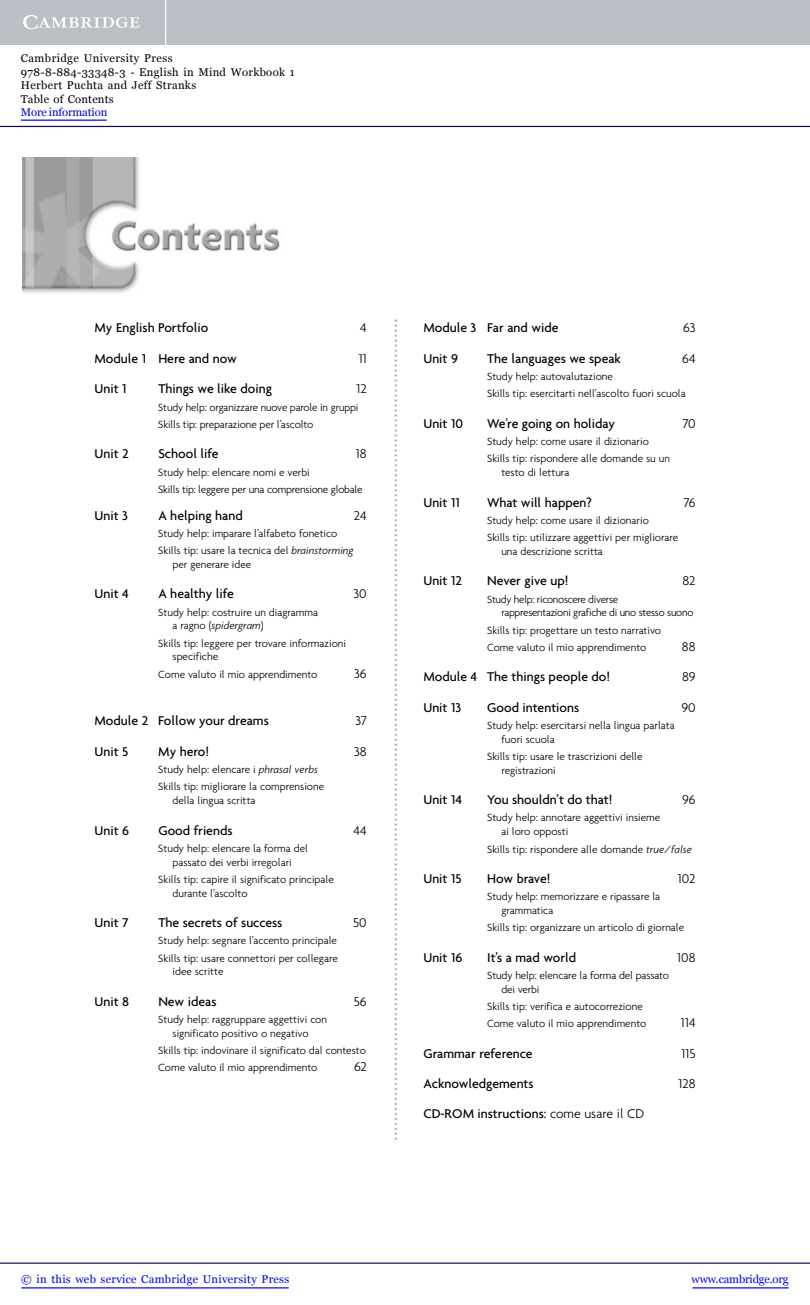
<style>
.page{position:relative;width:810px;height:1305px;background:#fff}
.page>*{position:absolute;margin:0;border:0;box-sizing:border-box;transform-origin:0 0}
.t1{font:500 13.75px "Agenda";color:#000}
.t2{font:300 13.75px "Agenda";color:#000}
.t3{font:500 13.75px "Agenda";letter-spacing:-.02em;color:#000}
.t4{font:300 11.25px/17.2px "Agenda";color:#000}
.t5{font:300 11.25px/17.2px "Agenda";letter-spacing:-.02em;color:#000}
.t6{font:11.25px/13.5px "Georgia";letter-spacing:.03em;color:#000}
.t7{font:11.25px "Georgia";letter-spacing:.025em;color:#0000f1}
.t8{font:11.25px "Georgia";letter-spacing:-.015em;color:#0000f1}
.t9{font:11.25px "Georgia";letter-spacing:-.01em;color:#0000f1}
.s1{font-style:italic}
.s2{font-weight:300}
</style>
<div class="page">
<img style="left:23px;top:158px;width:257px;height:135px">
<svg style="left:394px;top:319px;width:3px;height:821px"></svg>
<hr style="left:0;top:1263px;width:810px;height:1px;background:#150666">
<div style="left:0;top:0;width:810px;height:45px;background:#bac0c6"></div>
<svg style="left:23px;top:15px;width:117px;height:14px"></svg>
<hr style="left:165px;top:0;width:1px;height:45px;background:#fff">
<hr style="left:0;top:126px;width:810px;height:1px;background:#150666">
<hr style="left:693px;top:1287px;width:96px;height:1px;background:#0000f1">
<hr style="left:21px;top:1287px;width:268px;height:1px;background:#0000f1">
<hr style="left:21px;top:120px;width:86px;height:1px;background:#0000f1">
<p class="t6" style="left:21px;top:51px;width:275px">Cambridge University Press<br>978-8-884-33348-3 - English in Mind Workbook 1<br>Herbert Puchta and Jeff Stranks<br>Table of Contents</p>
<p class="t9" style="left:21px;top:106px;width:88px">More information</p>
<p class="t1" style="left:95px;top:323px;width:115px">My English Portfolio</p>
<p class="t2" style="left:360px;top:323px;width:8px">4</p>
<p class="t1" style="left:95px;top:353px;width:144px">Module 1 Here and now</p>
<p class="t2" style="left:359px;top:353px;width:10px">11</p>
<p class="t1" style="left:95px;top:383px;width:34px">Unit 1</p>
<p class="t1" style="left:158px;top:383px;width:115px">Things we like doing</p>
<p class="t2" style="left:356px;top:383px;width:12px">12</p>
<p class="t4" style="left:158px;top:399px;width:202px">Study help: organizzare nuove parole in gruppi<br>Skills tip: preparazione per l’ascolto</p>
<p class="t1" style="left:95px;top:448px;width:36px">Unit 2</p>
<p class="t1" style="left:158px;top:448px;width:62px">School life</p>
<p class="t2" style="left:356px;top:448px;width:12px">18</p>
<p class="t5" style="left:158px;top:464px;width:206px">Study help: elencare nomi e verbi<br>Skills tip: leggere per una comprensione globale</p>
<p class="t1" style="left:95px;top:510px;width:35px">Unit 3</p>
<p class="t1" style="left:158px;top:510px;width:86px">A helping hand</p>
<p class="t2" style="left:354px;top:510px;width:14px">24</p>
<p class="t4" style="left:158px;top:526px;width:197px">Study help: imparare l’alfabeto fonetico<br>Skills tip: usare la tecnica del <span class="s1">brainstorming</span></p>
<p class="t4" style="left:173px;top:557px;width:80px">per generare idee</p>
<p class="t1" style="left:95px;top:589px;width:36px">Unit 4</p>
<p class="t1" style="left:158px;top:589px;width:77px">A healthy life</p>
<p class="t2" style="left:354px;top:589px;width:15px">30</p>
<p class="t4" style="left:173px;top:606px;width:147px;line-height:13.8px;text-indent:-14px">Study help: costruire un diagramma a ragno (<span class="s1">spidergram</span>)</p>
<p class="t4" style="left:173px;top:637px;width:175px;line-height:13.8px;text-indent:-14px">Skills tip: leggere per trovare informazioni specifiche</p>
<p class="t4" style="left:158px;top:666px;width:161px">Come valuto il mio apprendimento</p>
<p class="t2" style="left:354px;top:668px;width:14px">36</p>
<p class="t1" style="left:95px;top:716px;width:176px">Module 2 Follow your dreams</p>
<p class="t2" style="left:355px;top:716px;width:13px">37</p>
<p class="t1" style="left:95px;top:746px;width:35px">Unit 5</p>
<p class="t1" style="left:158px;top:746px;width:52px">My hero!</p>
<p class="t2" style="left:354px;top:746px;width:14px">38</p>
<p class="t4" style="left:158px;top:762px;width:167px">Study help: elencare i <span class="s1">phrasal verbs<br></span>Skills tip: migliorare la comprensione</p>
<p class="t4" style="left:173px;top:793px;width:85px">della lingua scritta</p>
<p class="t1" style="left:95px;top:825px;width:36px">Unit 6</p>
<p class="t1" style="left:158px;top:825px;width:76px">Good friends</p>
<p class="t2" style="left:354px;top:825px;width:15px">44</p>
<p class="t4" style="left:158px;top:842px;width:151px;line-height:13.8px;text-align:center">Study help: elencare la forma del passato dei verbi irregolari</p>
<p class="t4" style="left:173px;top:873px;width:163px;line-height:13.8px;text-indent:-14px">Skills tip: capire il significato principale durante l’ascolto</p>
<p class="t1" style="left:95px;top:917px;width:35px">Unit 7</p>
<p class="t1" style="left:158px;top:917px;width:126px">The secrets of success</p>
<p class="t2" style="left:353px;top:917px;width:15px">50</p>
<p class="t4" style="left:158px;top:933px;width:181px">Study help: segnare l’accento principale<br>Skills tip: usare connettori per collegare</p>
<p class="t4" style="left:173px;top:964px;width:53px">idee scritte</p>
<p class="t1" style="left:95px;top:996px;width:36px">Unit 8</p>
<p class="t1" style="left:158px;top:996px;width:60px">New ideas</p>
<p class="t2" style="left:354px;top:996px;width:14px">56</p>
<p class="t4" style="left:158px;top:1013px;width:170px;line-height:13.8px;text-align:center">Study help: raggruppare aggettivi con significato positivo o negativo</p>
<p class="t4" style="left:158px;top:1043px;width:209px">Skills tip: indovinare il significato dal contesto<br>Come valuto il mio apprendimento</p>
<p class="t2" style="left:354px;top:1061px;width:14px">62</p>
<p class="t1" style="left:423px;top:323px;width:137px">Module 3 Far and wide</p>
<p class="t2" style="left:683px;top:323px;width:14px">63</p>
<p class="t1" style="left:423px;top:353px;width:36px">Unit 9</p>
<p class="t1" style="left:487px;top:353px;width:135px">The languages we speak</p>
<p class="t2" style="left:682px;top:353px;width:15px">64</p>
<p class="t4" style="left:487px;top:369px;width:200px">Study help: autovalutazione<br>Skills tip: esercitarti nell’ascolto fuori scuola</p>
<p class="t1" style="left:423px;top:418px;width:41px">Unit 10</p>
<p class="t1" style="left:487px;top:418px;width:129px">We’re going on holiday</p>
<p class="t2" style="left:682px;top:418px;width:15px">70</p>
<p class="t4" style="left:487px;top:434px;width:184px">Study help: come usare il dizionario<br>Skills tip: rispondere alle domande su un</p>
<p class="t4" style="left:501px;top:465px;width:70px">testo di lettura</p>
<p class="t1" style="left:423px;top:497px;width:38px">Unit 11</p>
<p class="t1" style="left:487px;top:497px;width:106px">What will happen?</p>
<p class="t2" style="left:684px;top:497px;width:14px">76</p>
<p class="t4" style="left:487px;top:513px;width:193px">Study help: come usare il dizionario<br>Skills tip: utilizzare aggettivi per migliorare</p>
<p class="t4" style="left:501px;top:544px;width:103px">una descrizione scritta</p>
<p class="t1" style="left:423px;top:575px;width:40px">Unit 12</p>
<p class="t1" style="left:487px;top:575px;width:83px">Never give up!</p>
<p class="t2" style="left:682px;top:575px;width:15px">82</p>
<p class="t5" style="left:501px;top:593px;width:194px;line-height:13.8px;text-indent:-14px">Study help: riconoscere diverse<br>rappresentazioni grafiche di uno stesso suono</p>
<p class="t4" style="left:487px;top:622px;width:176px">Skills tip: progettare un testo narrativo<br>Come valuto il mio apprendimento</p>
<p class="t2" style="left:682px;top:641px;width:15px">88</p>
<p class="t1" style="left:423px;top:671px;width:188px">Module 4 The things people do!</p>
<p class="t2" style="left:682px;top:671px;width:15px">89</p>
<p class="t1" style="left:423px;top:702px;width:39px">Unit 13</p>
<p class="t1" style="left:487px;top:702px;width:94px">Good intentions</p>
<p class="t2" style="left:681px;top:702px;width:16px">90</p>
<p class="t4" style="left:501px;top:719px;width:175px;line-height:13.8px;text-indent:-14px">Study help: esercitarsi nella lingua parlata fuori scuola</p>
<p class="t4" style="left:501px;top:750px;width:143px;line-height:13.8px;text-indent:-14px">Skills tip: usare le trascrizioni delle registrazioni</p>
<p class="t1" style="left:423px;top:794px;width:41px">Unit 14</p>
<p class="t1" style="left:487px;top:794px;width:127px">You shouldn’t do that!</p>
<p class="t2" style="left:682px;top:794px;width:15px">96</p>
<p class="t4" style="left:501px;top:812px;width:160px;line-height:13.8px;text-indent:-14px">Study help: annotare aggettivi insieme ai loro opposti</p>
<p class="t4" style="left:487px;top:841px;width:206px">Skills tip: rispondere alle domande <span class="s1">true</span>/<span class="s1">false</span></p>
<p class="t1" style="left:423px;top:873px;width:40px">Unit 15</p>
<p class="t3" style="left:487px;top:873px;width:65px">How brave!</p>
<p class="t2" style="left:678px;top:873px;width:19px">102</p>
<p class="t4" style="left:501px;top:891px;width:160px;line-height:13.8px;text-indent:-14px">Study help: memorizzare e ripassare la grammatica</p>
<p class="t4" style="left:487px;top:920px;width:199px">Skills tip: organizzare un articolo di giornale</p>
<p class="t1" style="left:423px;top:952px;width:41px">Unit 16</p>
<p class="t1" style="left:487px;top:952px;width:90px">It’s a mad world</p>
<p class="t2" style="left:677px;top:952px;width:20px">108</p>
<p class="t4" style="left:501px;top:969px;width:169px;line-height:13.8px;text-indent:-14px">Study help: elencare la forma del passato dei verbi</p>
<p class="t4" style="left:487px;top:999px;width:161px">Skills tip: verifica e autocorrezione<br>Come valuto il mio apprendimento</p>
<p class="t2" style="left:681px;top:1017px;width:16px">114</p>
<p class="t1" style="left:423px;top:1048px;width:111px">Grammar reference</p>
<p class="t2" style="left:681px;top:1048px;width:16px">115</p>
<p class="t1" style="left:423px;top:1078px;width:112px">Acknowledgements</p>
<p class="t2" style="left:678px;top:1078px;width:19px">128</p>
<p class="t1" style="left:423px;top:1109px;width:222px">CD-ROM instructions: <span class="s2">come usare il CD</span></p>
<p class="t7" style="left:21px;top:1272px;width:269px">© in this web service Cambridge University Press</p>
<p class="t8" style="left:692px;top:1272px;width:99px">www.cambridge.org</p>
</div>
